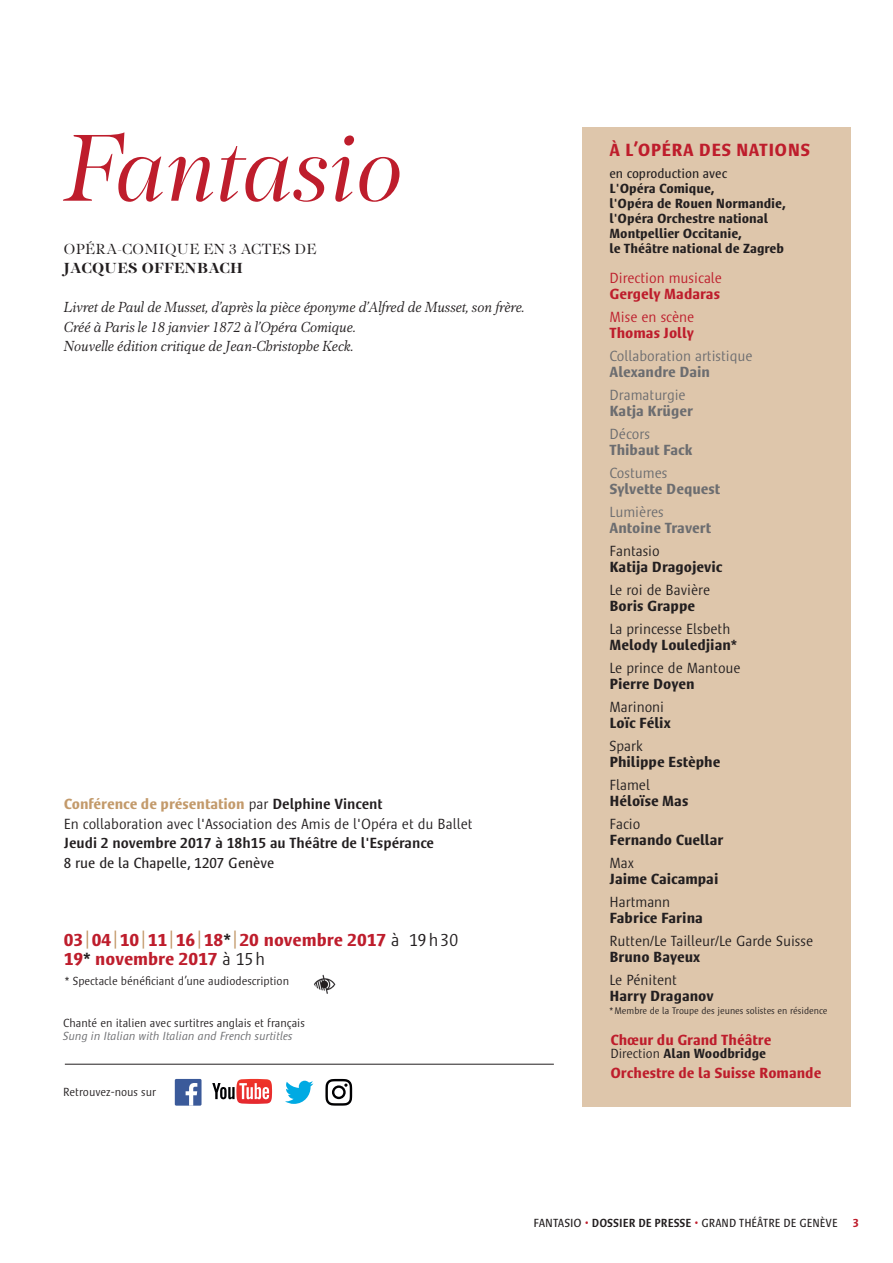
<style>
.page{position:relative;width:893px;height:1263px;background:#fff}
.page>*{position:absolute;margin:0;border:0;box-sizing:border-box;transform-origin:0 0}
.t1{font:italic 97.5px "PF Regal Display Pro";color:#be1d2c}
.t2{font:700 18px/19.5px "Satero Sans LT Pro";color:#be1d2c}
.t3{font:700 18px "Satero Sans LT Pro";letter-spacing:.02em;color:#be1d2c}
.t4{font:300 15px/19.5px "Satero Sans LT Pro";color:#231f20}
.t5{font:700 15px "Satero Sans LT Pro";color:#231f20}
.t6{font:15px/19.5px "PF Regal Text Pro Regular A Italic";color:#231f20}
.t7{font:700 15px "Satero Sans LT Pro";color:#be1d2c}
.t8{font:700 15px "Satero Sans LT Pro";color:#6c6d70}
.t9{font:300 15px "Satero Sans LT Pro";color:#6c6d70}
.t10{font:500 15px "Satero Sans LT Pro";color:#231f20}
.t11{font:300 15px "Satero Sans LT Pro";color:#be1d2c}
.t12{font:15px "Satero Sans LT Pro";color:#231f20}
.t13{font:15px "PF Regal Display Pro";letter-spacing:.02em;color:#231f20}
.t14{font:700 15px "PF Regal Display Pro";letter-spacing:.02em;color:#231f20}
.t15{font:700 13.5px/15px "Satero Sans LT Pro";color:#231f20}
.t16{font:13.5px "Satero Sans LT Pro";color:#231f20}
.t17{font:300 12px "Satero Sans LT Pro";color:#231f20}
.t18{font:12px "Satero Sans LT Pro";color:#231f20}
.t19{font:italic 300 12px "Satero Sans LT Pro";color:#6c6d70}
.t20{font:700 12px "Satero Sans LT Pro";color:#be1d2c;scale:.95 1}
.t21{font:300 9.75px "Satero Sans LT Pro";color:#231f20}
.s1{font-weight:700;color:#c39a6b}
.s2{font-weight:500}
.s3{font-weight:300;color:#c39a6b}
.s4{color:#231f20}
.s5{font-weight:300;color:#231f20}
.s6{font-weight:300}
.s7{color:#be1d2c}
</style>
<div class="page">
<div style="left:582px;top:128px;width:268px;height:979px;background:#dec6ab"></div>
<div style="left:175px;top:1079px;width:27px;height:27px;background:#3b5a9a"></div>
<svg style="left:186px;top:1083px;width:11px;height:23px"></svg>
<svg style="left:325px;top:1079px;width:27px;height:27px"></svg>
<svg style="left:285px;top:1081px;width:28px;height:23px"></svg>
<svg style="left:212px;top:1079px;width:60px;height:25px"></svg>
<hr style="left:65px;top:1064px;width:489px;height:1px;background:#231f20">
<img style="left:314px;top:975px;width:22px;height:19px">
<h1 class="t1" style="left:64px;top:113px;width:341px">Fantasio</h1>
<p class="t13" style="left:64px;top:240px;width:254px">OPÉRA-COMIQUE EN 3 ACTES DE</p>
<p class="t14" style="left:64px;top:259px;width:181px">JACQUES OFFENBACH</p>
<p class="t6" style="left:64px;top:297px;width:462px">Livret de Paul de Musset, d’après la pièce éponyme d’Alfred de Musset, son frère.<br>Créé à Paris le 18 janvier 1872 à l’Opéra Comique.<br>Nouvelle édition critique de Jean-Christophe Keck.</p>
<p class="t4" style="left:64px;top:794px;width:410px"><span class="s1">Conférence de présentation</span> par <span class="s2">Delphine Vincent<br></span>En collaboration avec l'Association des Amis de l'Opéra et du Ballet</p>
<p class="t10" style="left:64px;top:835px;width:372px">Jeudi 2 novembre 2017 à 18h15 au Théâtre de l'Espérance</p>
<p class="t12" style="left:64px;top:854px;width:212px">8 rue de la Chapelle, 1207 Genève</p>
<p class="t2" style="left:64px;top:930px;width:396px">03<span class="s3">|</span>04<span class="s3">|</span>10<span class="s3">|</span>11<span class="s3">|</span>16<span class="s3">|</span>18<span class="s4">*</span> <span class="s3">|</span>20 novembre 2017 <span class="s5">à 19h30<br></span>19<span class="s4">*</span> novembre 2017 <span class="s5">à 15h</span></p>
<p class="t17" style="left:65px;top:974px;width:226px">* Spectacle bénéficiant d’une audiodescription</p>
<p class="t17" style="left:63px;top:1016px;width:243px">Chanté en italien avec surtitres anglais et français</p>
<p class="t19" style="left:63px;top:1029px;width:231px">Sung in Italian with Italian and French surtitles</p>
<p class="t17" style="left:63px;top:1085px;width:94px">Retrouvez-nous sur</p>
<p class="t3" style="left:609px;top:140px;width:202px">À L’OPÉRA DES NATIONS</p>
<p class="t16" style="left:609px;top:166px;width:119px">en coproduction avec</p>
<p class="t15" style="left:609px;top:181px;width:178px">L'Opéra Comique,<br>l'Opéra de Rouen Normandie, l'Opéra Orchestre national<br>Montpellier Occitanie,<br>le Théâtre national de Zagreb</p>
<p class="t11" style="left:609px;top:269px;width:114px">Direction musicale</p>
<p class="t7" style="left:609px;top:285px;width:112px">Gergely Madaras</p>
<p class="t11" style="left:609px;top:308px;width:86px">Mise en scène</p>
<p class="t7" style="left:609px;top:324px;width:86px">Thomas Jolly</p>
<p class="t9" style="left:609px;top:347px;width:145px">Collaboration artistique</p>
<p class="t8" style="left:609px;top:364px;width:102px">Alexandre Dain</p>
<p class="t9" style="left:609px;top:386px;width:78px">Dramaturgie</p>
<p class="t8" style="left:609px;top:403px;width:85px">Katja Krüger</p>
<p class="t9" style="left:609px;top:425px;width:42px">Décors</p>
<p class="t8" style="left:609px;top:442px;width:84px">Thibaut Fack</p>
<p class="t9" style="left:609px;top:464px;width:59px">Costumes</p>
<p class="t8" style="left:609px;top:481px;width:112px">Sylvette Dequest</p>
<p class="t9" style="left:609px;top:503px;width:56px">Lumières</p>
<p class="t8" style="left:609px;top:520px;width:103px">Antoine Travert</p>
<p class="t4" style="left:609px;top:541px;width:52px">Fantasio</p>
<p class="t5" style="left:609px;top:558px;width:114px">Katija Dragojevic</p>
<p class="t4" style="left:609px;top:580px;width:102px">Le roi de Bavière</p>
<p class="t5" style="left:609px;top:597px;width:87px">Boris Grappe</p>
<p class="t4" style="left:609px;top:619px;width:122px">La princesse Elsbeth</p>
<p class="t5" style="left:609px;top:636px;width:129px">Melody Louledjian*</p>
<p class="t4" style="left:609px;top:658px;width:133px">Le prince de Mantoue</p>
<p class="t5" style="left:609px;top:675px;width:87px">Pierre Doyen</p>
<p class="t4" style="left:609px;top:697px;width:56px">Marinoni</p>
<p class="t5" style="left:609px;top:714px;width:63px">Loïc Félix</p>
<p class="t4" style="left:609px;top:736px;width:35px">Spark</p>
<p class="t5" style="left:609px;top:754px;width:112px">Philippe Estèphe</p>
<p class="t4" style="left:609px;top:775px;width:42px">Flamel</p>
<p class="t5" style="left:609px;top:792px;width:80px">Héloïse Mas</p>
<p class="t4" style="left:609px;top:814px;width:32px">Facio</p>
<p class="t5" style="left:609px;top:831px;width:115px">Fernando Cuellar</p>
<p class="t4" style="left:609px;top:853px;width:26px">Max</p>
<p class="t5" style="left:609px;top:870px;width:110px">Jaime Caicampai</p>
<p class="t4" style="left:609px;top:892px;width:62px">Hartmann</p>
<p class="t5" style="left:609px;top:909px;width:95px">Fabrice Farina</p>
<p class="t4" style="left:609px;top:931px;width:205px">Rutten/Le Tailleur/Le Garde Suisse</p>
<p class="t5" style="left:609px;top:949px;width:92px">Bruno Bayeux</p>
<p class="t4" style="left:609px;top:970px;width:69px">Le Pénitent</p>
<p class="t5" style="left:609px;top:988px;width:106px">Harry Draganov</p>
<p class="t21" style="left:609px;top:1005px;width:220px">*Membre de la Troupe des jeunes solistes en résidence</p>
<p class="t7" style="left:610px;top:1031px;width:163px">Chœur du Grand Théâtre</p>
<p class="t15" style="left:610px;top:1046px;width:157px"><span class="s6">Direction</span> Alan Woodbridge</p>
<p class="t7" style="left:610px;top:1064px;width:213px">Orchestre de la Suisse Romande</p>
<p class="t18" style="left:534px;top:1216px;width:306px">FANTASIO <span class="s7">•</span> <span class="s2">DOSSIER DE PRESSE</span> <span class="s7">•</span> GRAND THÉÂTRE DE GENÈVE</p>
<p class="t20" style="left:853px;top:1216px;width:8px">3</p>
</div>
